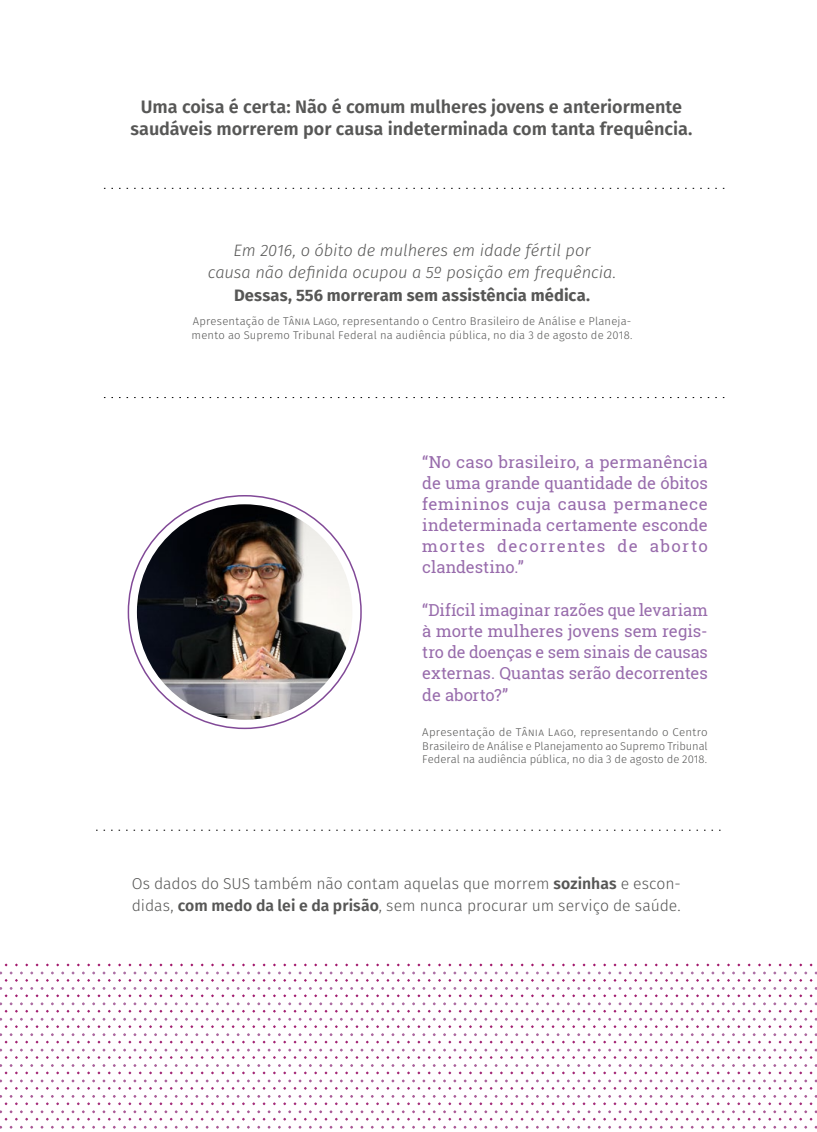
<style>
.page{position:relative;width:817px;height:1132px;background:#fff}
.page>*{position:absolute;margin:0;border:0;box-sizing:border-box;transform-origin:0 0}
.t1{font:600 18px/22.5px "Fira Sans";letter-spacing:-.005em;color:#575756;text-align:center}
.t2{font:16.5px/21px "Roboto Slab";color:#986cac;text-align:justify}
.t3{font:italic 300 16.5px/22.5px "Fira Sans";letter-spacing:-.005em;color:#575756;text-align:center}
.t4{font:700 16.5px "Fira Sans";letter-spacing:.005em;color:#575756}
.t5{font:300 15.75px/22.5px "Fira Sans";letter-spacing:-.005em;color:#575756}
.t6{font:300 11.25px/13.5px "Fira Sans";letter-spacing:.005em;color:#575756;text-align:justify}
.s1{font-weight:600}
</style>
<div class="page">
<svg style="left:96px;top:829px;width:624px;height:1px"></svg>
<svg style="left:104px;top:397px;width:620px;height:1px"></svg>
<svg style="left:104px;top:188px;width:620px;height:1px"></svg>
<img style="left:137px;top:504px;width:215px;height:215px;border-radius:108px">
<svg style="left:0;top:1079px;width:816px;height:49px"></svg>
<svg style="left:0;top:1002px;width:816px;height:71px"></svg>
<svg style="left:0;top:963px;width:816px;height:33px"></svg>
<p class="t1" style="left:130px;top:94px;width:563px">Uma coisa é certa: Não é comum mulheres jovens e anteriormente saudáveis morrerem por causa indeterminada com tanta frequência.</p>
<p class="t3" style="left:208px;top:239px;width:409px">Em 2016, o óbito de mulheres em idade fértil por<br>causa não definida ocupou a 5º posição em frequência.</p>
<p class="t4" style="left:234px;top:281px;width:357px">Dessas, 556 morreram sem assistência médica.</p>
<p class="t6" style="left:191px;top:314px;width:442px">Apresentação de Tânia Lago, representando o Centro Brasileiro de Análise e Planeja&shy;mento ao Supremo Tribunal Federal na audiência pública, no dia 3 de agosto de 2018.</p>
<p class="t2" style="left:422px;top:451px;width:287px">“No caso brasileiro, a permanência de uma grande quantidade de óbitos femininos cuja causa permanece indeterminada certamente esconde mortes decorrentes de aborto clandestino.”</p>
<p class="t2" style="left:422px;top:599px;width:287px">“Difícil imaginar razões que levariam à morte mulheres jovens sem regis&shy;tro de doenças e sem sinais de causas externas. Quantas serão decorrentes</p>
<p class="t2" style="left:422px;top:684px;width:87px">de aborto?”</p>
<p class="t6" style="left:422px;top:725px;width:287px">Apresentação de Tânia Lago, representando o Centro Brasileiro de Análise e Planejamento ao Supremo Tribunal Federal na audiência pública, no dia 3 de agosto de 2018.</p>
<p class="t5" style="left:132px;top:871px;width:550px">Os dados do SUS também não contam aquelas que morrem <span class="s1">sozinhas</span> e escon&shy;didas, <span class="s1">com medo da lei e da prisão</span>, sem nunca procurar um serviço de saúde.</p>
</div>
